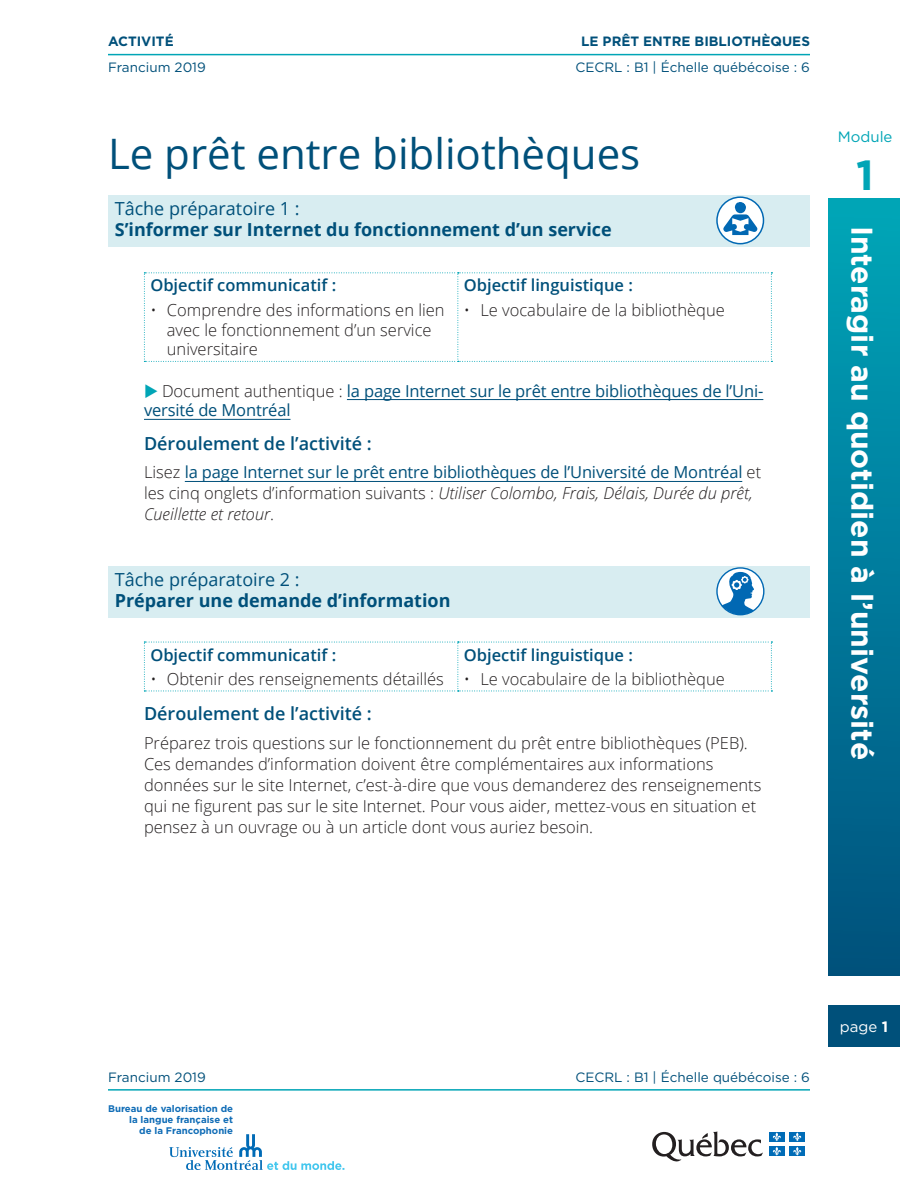
<style>
.page{position:relative;width:918px;height:1188px;background:#fff}
.page>*{position:absolute;margin:0;border:0;box-sizing:border-box;transform-origin:0 0}
.t1{font:42px "Open Sans";color:#00507a}
.t2{font:700 42px "Gotham HTF";color:#00a5b6}
.t3{font:700 30px "Gotham HTF";color:#fff}
.t4{font:700 18px "Open Sans";color:#00507a}
.t5{font:600 18px "Open Sans";color:#00507a}
.t6{font:18px "Open Sans";color:#00507a}
.t7{font:300 16.5px/21px "Open Sans";color:#231f20}
.t8{font:16.5px/21px "Open Sans";letter-spacing:-.01em;color:#00507a}
.t9{font:600 16.5px "Open Sans";color:#00507a}
.t10{font:15px "Gotham";color:#00a5b6}
.t11{font:15px "Gotham HTF";color:#fff}
.t12{font:13.5px "Gotham HTF";color:#00507a}
.t13{font:700 13.5px "Gotham HTF";color:#00507a}
.t14{font:700 9.6px/11.1px "Gotham";color:#0f6cb6;text-align:right}
.s1{color:#00a5b6}
.s2{font-weight:300;color:#231f20}
.s3{font-weight:300;font-style:italic;color:#231f20}
.s4{font-weight:700}
</style>
<div class="page">
<div style="left:828px;top:1005px;width:72px;height:41px;background:#00507a"></div>
<svg style="left:652px;top:1131px;width:111px;height:31px"></svg>
<div style="left:769px;top:1132px;width:16px;height:10px;background:#006cb7"></div>
<svg style="left:773px;top:1132px;width:8px;height:9px"></svg>
<div style="left:789px;top:1132px;width:16px;height:10px;background:#006cb7"></div>
<svg style="left:793px;top:1132px;width:8px;height:9px"></svg>
<div style="left:769px;top:1146px;width:16px;height:10px;background:#006cb7"></div>
<svg style="left:773px;top:1147px;width:8px;height:9px"></svg>
<div style="left:789px;top:1146px;width:16px;height:10px;background:#006cb7"></div>
<svg style="left:793px;top:1147px;width:8px;height:9px"></svg>
<svg style="left:169px;top:1134px;width:175px;height:36px"></svg>
<div style="left:828px;top:198px;width:72px;height:778px;background:linear-gradient(to bottom,#00a6b9,#00507d)"></div>
<hr style="left:108px;top:54px;width:702px;height:1px;background:#00a5b6">
<hr style="left:108px;top:1089px;width:702px;height:2px;background:#00a5b6">
<div style="left:108px;top:195px;width:702px;height:52px;background:#d8edf1"></div>
<hr style="left:347px;top:399px;width:416px;height:1px;background:#00507a">
<hr style="left:144px;top:419px;width:147px;height:1px;background:#00507a">
<hr style="left:185px;top:481px;width:557px;height:1px;background:#00507a">
<div style="left:108px;top:566px;width:702px;height:51px;background:#d8edf1"></div>
<svg style="left:144px;top:272px;width:628px;height:90px"></svg>
<svg style="left:144px;top:642px;width:628px;height:50px"></svg>
<svg style="left:717px;top:197px;width:46px;height:47px"></svg>
<div style="left:716px;top:196px;width:48px;height:48px;border:1px solid #0168b3;border-radius:50%"></div>
<svg style="left:723px;top:214px;width:34px;height:21px"></svg>
<div style="left:735px;top:203px;width:11px;height:10px;background:#0168b3;border-radius:50%"></div>
<svg style="left:735px;top:202px;width:11px;height:5px"></svg>
<svg style="left:717px;top:568px;width:47px;height:47px"></svg>
<div style="left:716px;top:567px;width:49px;height:48px;border:1px solid #0168b3;border-radius:50%"></div>
<svg style="left:722px;top:572px;width:33px;height:43px"></svg>
<p class="t13" style="left:108px;top:34px;width:67px">ACTIVITÉ</p>
<p class="t13" style="left:581px;top:34px;width:230px">LE PRÊT ENTRE BIBLIOTHÈQUES</p>
<p class="t12" style="left:108px;top:59px;width:99px">Francium 2019</p>
<p class="t12" style="left:575px;top:59px;width:236px">CECRL : B1 | Échelle québécoise : 6</p>
<h1 class="t1" style="left:108px;top:125px;width:534px">Le prêt entre bibliothèques</h1>
<p class="t6" style="left:115px;top:196px;width:186px">Tâche préparatoire 1 :</p>
<p class="t4" style="left:115px;top:217px;width:499px">S’informer sur Internet du fonctionnement d’un service</p>
<p class="t9" style="left:150px;top:274px;width:187px">Objectif communicatif :</p>
<p class="t7" style="left:167px;top:299px;width:279px;line-height:19.8px;text-indent:-16px">• Comprendre des informations en lien avec le fonctionnement d’un service universitaire</p>
<p class="t9" style="left:464px;top:274px;width:171px">Objectif linguistique :</p>
<p class="t7" style="left:464px;top:299px;width:263px">• Le vocabulaire de la bibliothèque</p>
<p class="t8" style="left:144px;top:380px;width:621px;line-height:19.8px"><span class="s1">◆</span> <span class="s2">Document authentique :</span> la page Internet sur le prêt entre bibliothèques de l’Uni&shy;versité de Montréal</p>
<p class="t5" style="left:144px;top:431px;width:229px">Déroulement de l’activité :</p>
<p class="t8" style="left:144px;top:462px;width:619px"><span class="s2">Lisez</span> la page Internet sur le prêt entre bibliothèques de l’Université de Montréal <span class="s2">et les cinq onglets d’information suivants :</span> <span class="s3">Utiliser Colombo, Frais, Délais, Durée du prêt,<br>Cueillette et retour</span><span class="s2">.</span></p>
<p class="t6" style="left:115px;top:567px;width:186px">Tâche préparatoire 2 :</p>
<p class="t4" style="left:115px;top:588px;width:337px">Préparer une demande d’information</p>
<p class="t9" style="left:150px;top:643px;width:187px">Objectif communicatif :</p>
<p class="t7" style="left:150px;top:668px;width:295px">• Obtenir des renseignements détaillés</p>
<p class="t9" style="left:464px;top:643px;width:171px">Objectif linguistique :</p>
<p class="t7" style="left:464px;top:668px;width:263px">• Le vocabulaire de la bibliothèque</p>
<p class="t5" style="left:144px;top:702px;width:229px">Déroulement de l’activité :</p>
<p class="t7" style="left:144px;top:732px;width:619px">Préparez trois questions sur le fonctionnement du prêt entre bibliothèques (PEB).<br>Ces demandes d’information doivent être complémentaires aux informations données sur le site Internet, c’est-à-dire que vous demanderez des renseignements qui ne figurent pas sur le site Internet. Pour vous aider, mettez-vous en situation et pensez à un ouvrage ou à un article dont vous auriez besoin.</p>
<p class="t10" style="left:838px;top:128px;width:56px">Module</p>
<h1 class="t2" style="left:856px;top:151px;width:19px">1</h1>
<h2 class="t3" style="left:879px;top:226px;width:536px;rotate:90deg">Interagir au quotidien à l’université</h2>
<p class="t12" style="left:108px;top:1069px;width:99px">Francium 2019</p>
<p class="t12" style="left:575px;top:1069px;width:236px">CECRL : B1 | Échelle québécoise : 6</p>
<p class="t14" style="left:108px;top:1103px;width:126px">Bureau de valorisation de la langue française et<br>de la Francophonie</p>
<p class="t11" style="left:840px;top:1018px;width:50px">page <span class="s4">1</span></p>
</div>
